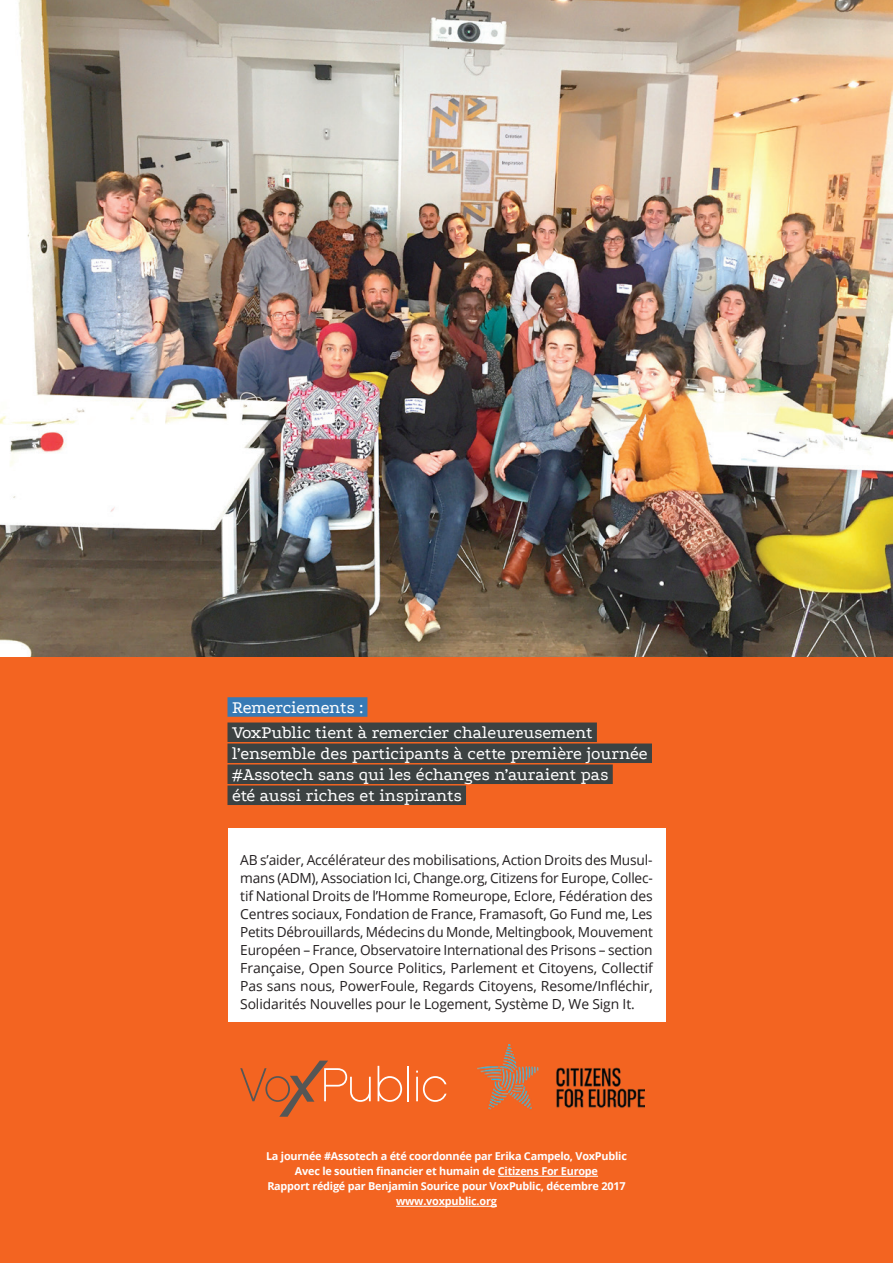
<style>
.page{position:relative;width:893px;height:1263px;background:#f36421}
.page>*{position:absolute;margin:0;border:0;box-sizing:border-box;transform-origin:0 0}
.t1{font:18px/21px "Podkova";color:#fff}
.t2{font:13.8px/18px "Open Sans";letter-spacing:-.01em;color:#231f20;text-align:justify}
.t3{font:700 10.8px/15px "Open Sans";letter-spacing:-.02em;color:#fff;text-align:center}
</style>
<div class="page">
<img style="left:0;top:0;width:893px;height:657px">
<div style="left:227px;top:828px;width:438px;height:194px;background:#fff"></div>
<div style="left:227px;top:697px;width:140px;height:20px;background:#377ab5"></div>
<div style="left:227px;top:722px;width:370px;height:20px;background:#3c4242"></div>
<div style="left:227px;top:743px;width:425px;height:20px;background:#3c4242"></div>
<div style="left:227px;top:764px;width:386px;height:20px;background:#3c4242"></div>
<div style="left:227px;top:785px;width:239px;height:20px;background:#3c4242"></div>
<hr style="left:498px;top:1176px;width:100px;height:1px;background:#fff">
<hr style="left:396px;top:1206px;width:101px;height:1px;background:#fff">
<svg style="left:378px;top:1066px;width:24px;height:36px"></svg>
<hr style="left:407px;top:1066px;width:2px;height:35px;background:#fff">
<svg style="left:416px;top:1070px;width:30px;height:32px"></svg>
<svg style="left:240px;top:1060px;width:131px;height:57px"></svg>
<img style="left:478px;top:1045px;width:167px;height:65px">
<h1 class="t1" style="left:232px;top:694px;width:362px;line-height:25.2px">Remerciements :<br>VoxPublic tient à remercier chaleureusement</h1>
<h1 class="t1" style="left:232px;top:742px;width:417px">l’ensemble des participants à cette première journée #Assotech sans qui les échanges n’auraient pas<br>été aussi riches et inspirants</h1>
<p class="t2" style="left:240px;top:851px;width:414px">AB s’aider, Accélérateur des mobilisations, Action Droits des Musul&shy;mans (ADM), Association Ici, Change.org, Citizens for Europe, Collec&shy;tif National Droits de l’Homme Romeurope, Eclore, Fédération des Centres sociaux, Fondation de France, Framasoft, Go Fund me, Les Petits Débrouillards, Médecins du Monde, Meltingbook, Mouvement Européen – France, Observatoire International des Prisons – section Française, Open Source Politics, Parlement et Citoyens, Collectif Pas sans nous, PowerFoule, Regards Citoyens, Resome/Infléchir, Solidarités Nouvelles pour le Logement, Système D, We Sign It.</p>
<p class="t3" style="left:266px;top:1149px;width:362px">La journée #Assotech a été coordonnée par Erika Campelo, VoxPublic Avec le soutien financier et humain de Citizens For Europe<br>Rapport rédigé par Benjamin Sourice pour VoxPublic, décembre 2017 www.voxpublic.org</p>
</div>
